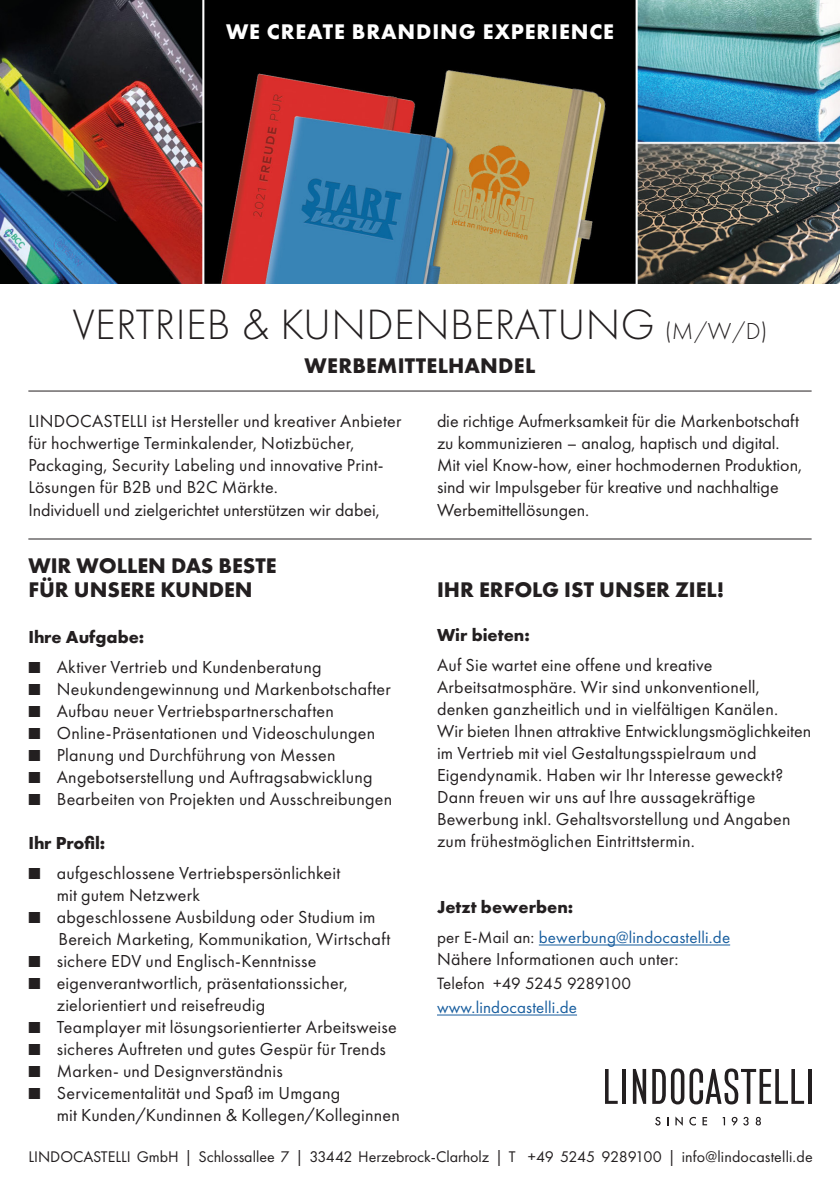
<style>
.page{position:relative;width:840px;height:1191px;background:#fff}
.page>*{position:absolute;margin:0;border:0;box-sizing:border-box;transform-origin:0 0}
.t1{font:300 44px "Futura PT";letter-spacing:.01em;color:#231f20}
.t2{font:700 22px/24px "Futura PT";color:#231f20}
.t3{font:700 22px "Futura PT";letter-spacing:.04em;color:#fff}
.t4{font:18px/22px "Futura PT";letter-spacing:.01em;color:#231f20}
.t5{font:700 18px "Futura PT";color:#231f20}
.t6{font:17px "Futura PT";letter-spacing:.01em;color:#175d9e}
.t7{font:17px "Futura PT";letter-spacing:-.015em;color:#231f20}
.t8{font:16px "Futura PT";color:#231f20}
.s1{font-size:24px}
.s2{color:#231f20}
</style>
<div class="page">
<img style="left:0;top:0;width:839px;height:283px">
<hr style="left:538px;top:944px;width:191px;height:1px;background:#175d9e">
<hr style="left:437px;top:1014px;width:139px;height:1px;background:#175d9e">
<hr style="left:28px;top:390px;width:783px;height:1px;background:#231f20">
<hr style="left:28px;top:538px;width:783px;height:1px;background:#231f20">
<svg style="left:655px;top:1116px;width:5px;height:9px"></svg>
<svg style="left:675px;top:1116px;width:7px;height:9px"></svg>
<svg style="left:689px;top:1116px;width:6px;height:9px"></svg>
<svg style="left:702px;top:1117px;width:4px;height:8px"></svg>
<svg style="left:731px;top:1116px;width:17px;height:9px"></svg>
<svg style="left:755px;top:1116px;width:5px;height:9px"></svg>
<svg style="left:605px;top:1069px;width:12px;height:34px"></svg>
<hr style="left:622px;top:1069px;width:4px;height:34px;background:#231f20">
<svg style="left:632px;top:1069px;width:13px;height:34px"></svg>
<svg style="left:652px;top:1068px;width:151px;height:36px"></svg>
<svg style="left:808px;top:1069px;width:3px;height:34px"></svg>
<p class="t3" style="left:226px;top:18px;width:389px">WE CREATE BRANDING EXPERIENCE</p>
<p class="t1" style="left:72px;top:299px;width:696px">VERTRIEB &amp; KUNDENBERATUNG <span class="s1">(M/W/D)</span></p>
<p class="t2" style="left:304px;top:353px;width:232px">WERBEMITTELHANDEL</p>
<p class="t4" style="left:28px;top:410px;width:374px">LINDOCASTELLI ist Hersteller und kreativer Anbieter für hochwertige Terminkalender, Notizbücher, Packaging, Security Labeling und innovative Print-Lösungen für B2B und B2C Märkte.<br>Individuell und zielgerichtet unterstützen wir dabei,</p>
<p class="t4" style="left:437px;top:410px;width:366px">die richtige Aufmerksamkeit für die Markenbotschaft zu kommunizieren – analog, haptisch und digital.<br>Mit viel Know-how, einer hochmodernen Produktion, sind wir Impulsgeber für kreative und nachhaltige Werbemittellösungen.</p>
<p class="t2" style="left:28px;top:553px;width:249px">WIR WOLLEN DAS BESTE<br>FÜR UNSERE KUNDEN</p>
<p class="t5" style="left:28px;top:625px;width:117px">Ihre Aufgabe:</p>
<p class="t4" style="left:28px;top:656px;width:294px">■ Aktiver Vertrieb und Kundenberatung</p>
<p class="t4" style="left:28px;top:678px;width:364px">■ Neukundengewinnung und Markenbotschafter</p>
<p class="t4" style="left:28px;top:700px;width:307px">■ Aufbau neuer Vertriebspartnerschaften</p>
<p class="t4" style="left:28px;top:722px;width:348px">■ Online-Präsentationen und Videoschulungen</p>
<p class="t4" style="left:28px;top:744px;width:308px">■ Planung und Durchführung von Messen</p>
<p class="t4" style="left:28px;top:766px;width:345px">■ Angebotserstellung und Auftragsabwicklung</p>
<p class="t4" style="left:28px;top:788px;width:365px">■ Bearbeiten von Projekten und Ausschreibungen</p>
<p class="t5" style="left:28px;top:831px;width:78px">Ihr Profil:</p>
<p class="t4" style="left:57px;top:862px;width:285px;text-indent:-28px">■ aufgeschlossene Vertriebspersönlichkeit mit gutem Netzwerk</p>
<p class="t4" style="left:58px;top:906px;width:333px;text-indent:-30px">■ abgeschlossene Ausbildung oder Studium im<br>Bereich Marketing, Kommunikation, Wirtschaft</p>
<p class="t4" style="left:28px;top:950px;width:289px">■ sichere EDV und Englisch-Kenntnisse</p>
<p class="t4" style="left:57px;top:972px;width:292px;text-indent:-28px">■ eigenverantwortlich, präsentationssicher, zielorientiert und reisefreudig</p>
<p class="t4" style="left:28px;top:1016px;width:370px">■ Teamplayer mit lösungsorientierter Arbeitsweise</p>
<p class="t4" style="left:28px;top:1038px;width:359px">■ sicheres Auftreten und gutes Gespür für Trends</p>
<p class="t4" style="left:28px;top:1060px;width:256px">■ Marken- und Designverständnis</p>
<p class="t4" style="left:57px;top:1082px;width:344px;text-indent:-28px">■ Servicementalität und Spaß im Umgang<br>mit Kunden/Kundinnen &amp; Kollegen/Kolleginnen</p>
<p class="t2" style="left:437px;top:577px;width:289px">IHR ERFOLG IST UNSER ZIEL!</p>
<p class="t5" style="left:437px;top:623px;width:94px">Wir bieten:</p>
<p class="t4" style="left:437px;top:654px;width:375px">Auf Sie wartet eine offene und kreative Arbeitsatmosphäre. Wir sind unkonventionell, denken ganzheitlich und in vielfältigen Kanälen.<br>Wir bieten Ihnen attraktive Entwicklungsmöglichkeiten im Vertrieb mit viel Gestaltungsspielraum und Eigendynamik. Haben wir Ihr Interesse geweckt?</p>
<p class="t4" style="left:437px;top:786px;width:355px">Dann freuen wir uns auf Ihre aussagekräftige<br>Bewerbung inkl. Gehaltsvorstellung und Angaben zum frühestmöglichen Eintrittstermin.</p>
<p class="t5" style="left:437px;top:895px;width:138px">Jetzt bewerben:</p>
<p class="t6" style="left:437px;top:927px;width:294px"><span class="s2">per E-Mail an:</span> bewerbung@lindocastelli.de</p>
<p class="t4" style="left:437px;top:948px;width:243px">Nähere Informationen auch unter:</p>
<p class="t7" style="left:437px;top:973px;width:195px">Telefon +49 5245 9289100</p>
<p class="t6" style="left:437px;top:997px;width:141px">www.lindocastelli.de</p>
<p class="t8" style="left:28px;top:1146px;width:785px">LINDOCASTELLI GmbH | Schlossallee 7 | 33442 Herzebrock-Clarholz | T +49 5245 9289100 | info@lindocastelli.de</p>
</div>
